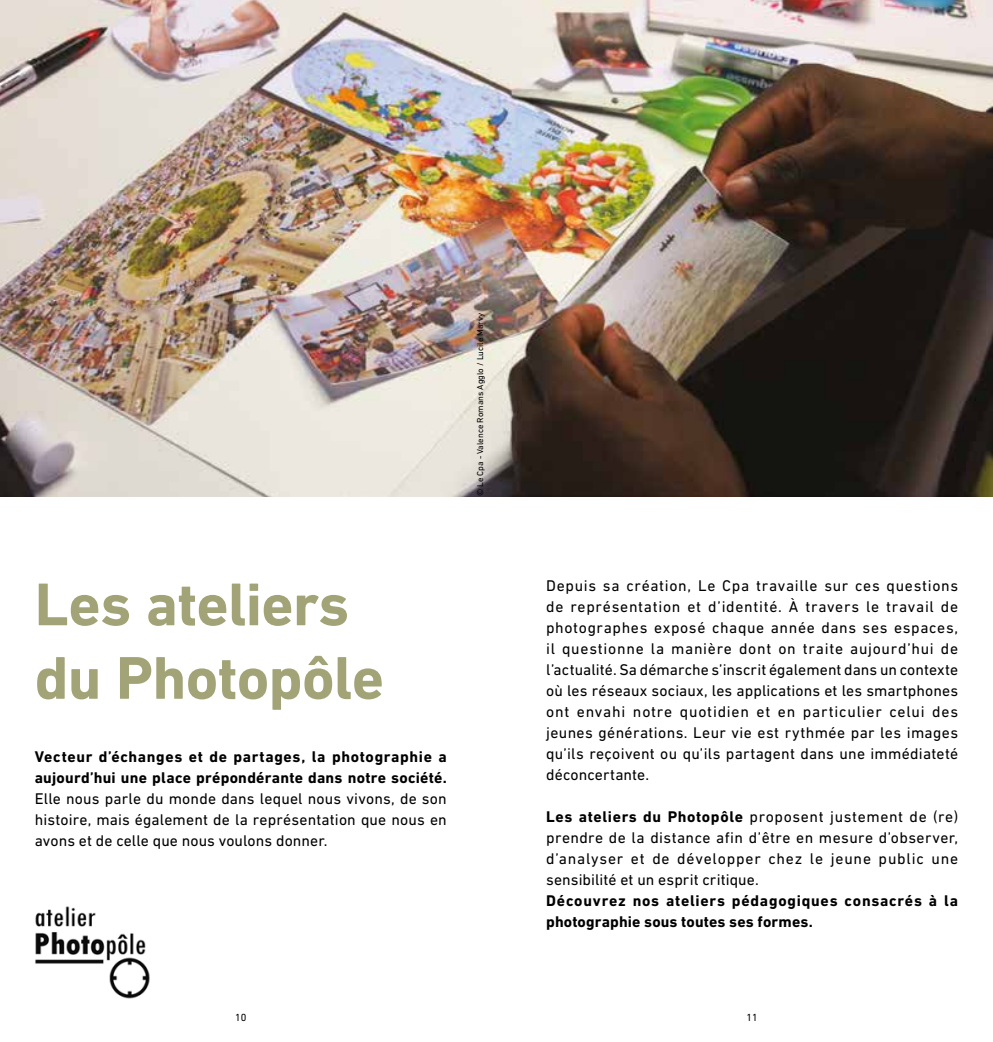
<style>
.page{position:relative;width:993px;height:1042px;background:#fff}
.page>*{position:absolute;margin:0;border:0;box-sizing:border-box;transform-origin:0 0}
.t1{font:700 61.25px/73.5px "DIN Next LT Pro";letter-spacing:-.01em;color:#a2a477}
.t2{font:15.75px/21px "DIN Next LT Pro";letter-spacing:.01em;color:#000;text-align:justify}
.t3{font:700 15.75px/21px "DIN Next LT Pro";letter-spacing:.035em;color:#000}
.t4{font:10.5px "DIN Next LT Pro";color:#000}
.t5{font:8.75px "DIN Next LT Pro";color:#000}
.s1{font-weight:700}
</style>
<div class="page">
<img style="left:0;top:0;width:992px;height:496px">
<img style="left:35px;top:906px;width:115px;height:93px">
<p class="t5" style="left:475px;top:496px;width:185px;rotate:-90deg">© Le Cpa - Valence Romans Agglo / Lucile Marvy</p>
<h1 class="t1" style="left:35px;top:567px;width:351px">Les ateliers du Photopôle</h1>
<p class="t3" style="left:35px;top:746px;width:413px">Vecteur d’échanges et de partages, la photographie a aujourd’hui une place prépondérante dans notre société.</p>
<p class="t2" style="left:35px;top:788px;width:413px">Elle nous parle du monde dans lequel nous vivons, de son histoire, mais également de la représentation que nous en avons et de celle que nous voulons donner.</p>
<p class="t2" style="left:546px;top:575px;width:413px">Depuis sa création, Le Cpa travaille sur ces questions de représentation et d’identité. À travers le travail de photographes exposé chaque année dans ses espaces, il questionne la manière dont on traite aujourd’hui de l’actualité. Sa démarche s’inscrit également dans un contexte où les réseaux sociaux, les applications et les smartphones ont envahi notre quotidien et en particulier celui des jeunes générations. Leur vie est rythmée par les images qu’ils reçoivent ou qu’ils partagent dans une immédiateté déconcertante.</p>
<p class="t2" style="left:546px;top:806px;width:413px"><span class="s1">Les ateliers du Photopôle</span> proposent justement de (re) prendre de la distance afin d’être en mesure d’observer, d’analyser et de développer chez le jeune public une sensibilité et un esprit critique.</p>
<p class="t3" style="left:546px;top:890px;width:413px">Découvrez nos ateliers pédagogiques consacrés à la photographie sous toutes ses formes.</p>
<p class="t4" style="left:235px;top:1011px;width:13px">10</p>
<p class="t4" style="left:746px;top:1011px;width:13px">11</p>
</div>
